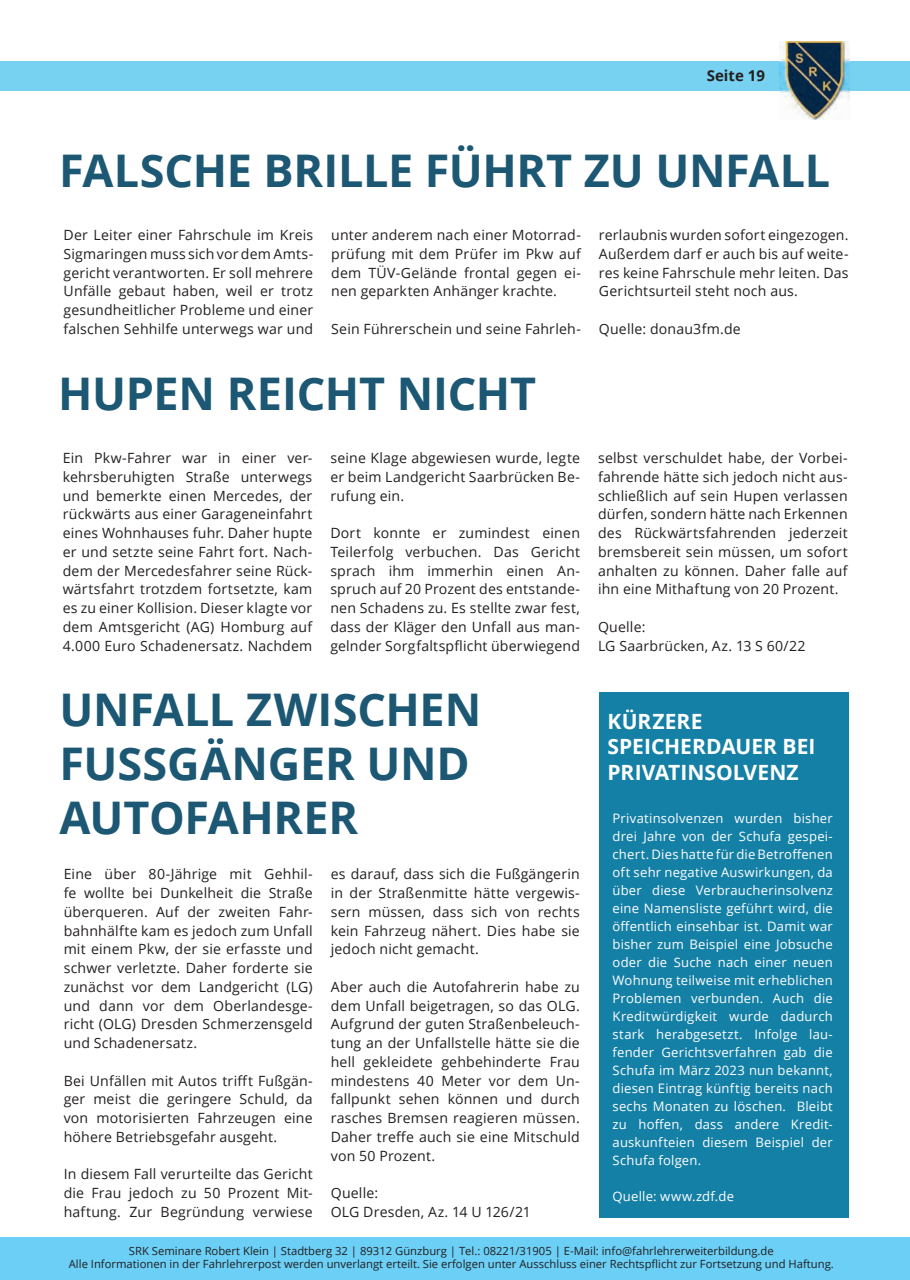
<style>
.page{position:relative;width:910px;height:1280px;background:#fff}
.page>*{position:absolute;margin:0;border:0;box-sizing:border-box;transform-origin:0 0}
.t1{font:700 45px/54px "Open Sans";letter-spacing:-.01em;color:#1c5773}
.t2{font:700 21px/25.2px "Open Sans";letter-spacing:.005em;color:#fff}
.t3{font:700 15px "Open Sans";color:#231f20}
.t4{font:14.1px/18.8px "Open Sans";letter-spacing:.015em;color:#231f20;text-align:justify}
.t5{font:13.05px/18px "Open Sans";letter-spacing:.02em;color:#fff;text-align:justify}
.t6{font:11.25px/13.5px "Open Sans";color:#231f20;text-align:center}
</style>
<div class="page">
<div style="left:0;top:1237px;width:910px;height:43px;background:#6bcff6"></div>
<div style="left:0;top:61px;width:910px;height:29px;background:#77d1f0"></div>
<img style="left:779px;top:42px;width:70px;height:78px">
<div style="left:599px;top:692px;width:249px;height:525px;background:#1580a6"></div>
<p class="t3" style="left:707px;top:65px;width:60px">Seite 19</p>
<h1 class="t1" style="left:59px;top:142px;width:773px">FALSCHE BRILLE FÜHRT ZU UNFALL</h1>
<p class="t4" style="left:64px;top:225px;width:251px">Der Leiter einer Fahrschule im Kreis Sigmaringen muss sich vor dem Amts&shy;gericht verantworten. Er soll mehrere Unfälle gebaut haben, weil er trotz gesundheitlicher Probleme und einer falschen Sehhilfe unterwegs war und</p>
<p class="t4" style="left:331px;top:225px;width:251px">unter anderem nach einer Motorrad&shy;prüfung mit dem Prüfer im Pkw auf dem TÜV-Gelände frontal gegen ei&shy;nen geparkten Anhänger krachte.</p>
<p class="t4" style="left:331px;top:319px;width:251px">Sein Führerschein und seine Fahrleh-</p>
<h1 class="t1" style="left:58px;top:365px;width:479px">HUPEN REICHT NICHT</h1>
<p class="t4" style="left:599px;top:225px;width:251px">rerlaubnis wurden sofort eingezogen.<br>Außerdem darf er auch bis auf weite&shy;res keine Fahrschule mehr leiten. Das Gerichtsurteil steht noch aus.</p>
<p class="t4" style="left:599px;top:319px;width:143px">Quelle: donau3fm.de</p>
<p class="t4" style="left:63px;top:448px;width:251px">Ein Pkw-Fahrer war in einer ver&shy;kehrsberuhigten Straße unterwegs und bemerkte einen Mercedes, der rückwärts aus einer Garageneinfahrt eines Wohnhauses fuhr. Daher hupte er und setzte seine Fahrt fort. Nach&shy;dem der Mercedesfahrer seine Rück&shy;wärtsfahrt trotzdem fortsetzte, kam es zu einer Kollision. Dieser klagte vor dem Amtsgericht (AG) Homburg auf 4.000 Euro Schadenersatz. Nachdem</p>
<p class="t4" style="left:330px;top:448px;width:251px">seine Klage abgewiesen wurde, legte er beim Landgericht Saarbrücken Be&shy;rufung ein.</p>
<p class="t4" style="left:330px;top:523px;width:251px">Dort konnte er zumindest einen Teilerfolg verbuchen. Das Gericht sprach ihm immerhin einen An&shy;spruch auf 20 Prozent des entstande&shy;nen Schadens zu. Es stellte zwar fest, dass der Kläger den Unfall aus man&shy;gelnder Sorgfaltspflicht überwiegend</p>
<h1 class="t1" style="left:60px;top:682px;width:423px">UNFALL ZWISCHEN<br>FUSSGÄNGER UND<br>AUTOFAHRER</h1>
<p class="t4" style="left:64px;top:864px;width:251px">Eine über 80-Jährige mit Gehhil&shy;fe wollte bei Dunkelheit die Straße überqueren. Auf der zweiten Fahr&shy;bahnhälfte kam es jedoch zum Unfall mit einem Pkw, der sie erfasste und schwer verletzte. Daher forderte sie zunächst vor dem Landgericht (LG) und dann vor dem Oberlandesge&shy;richt (OLG) Dresden Schmerzensgeld und Schadenersatz.</p>
<p class="t4" style="left:64px;top:1071px;width:251px">Bei Unfällen mit Autos trifft Fußgän&shy;ger meist die geringere Schuld, da von motorisierten Fahrzeugen eine höhere Betriebsgefahr ausgeht.</p>
<p class="t4" style="left:64px;top:1164px;width:251px">In diesem Fall verurteilte das Gericht die Frau jedoch zu 50 Prozent Mit&shy;haftung. Zur Begründung verwiese</p>
<p class="t4" style="left:331px;top:864px;width:251px">es darauf, dass sich die Fußgängerin in der Straßenmitte hätte vergewis&shy;sern müssen, dass sich von rechts kein Fahrzeug nähert. Dies habe sie jedoch nicht gemacht.</p>
<p class="t4" style="left:331px;top:977px;width:251px">Aber auch die Autofahrerin habe zu dem Unfall beigetragen, so das OLG.<br>Aufgrund der guten Straßenbeleuch&shy;tung an der Unfallstelle hätte sie die hell gekleidete gehbehinderte Frau mindestens 40 Meter vor dem Un&shy;fallpunkt sehen können und durch rasches Bremsen reagieren müssen.<br>Daher treffe auch sie eine Mitschuld von 50 Prozent.</p>
<p class="t4" style="left:331px;top:1183px;width:202px">Quelle:<br>OLG Dresden, Az. 14 U 126/21</p>
<p class="t4" style="left:598px;top:448px;width:251px">selbst verschuldet habe, der Vorbei&shy;fahrende hätte sich jedoch nicht aus&shy;schließlich auf sein Hupen verlassen dürfen, sondern hätte nach Erkennen des Rückwärtsfahrenden jederzeit bremsbereit sein müssen, um sofort anhalten zu können. Daher falle auf ihn eine Mithaftung von 20 Prozent.</p>
<p class="t4" style="left:598px;top:617px;width:209px">Quelle:<br>LG Saarbrücken, Az. 13 S 60/22</p>
<h2 class="t2" style="left:608px;top:708px;width:209px">KÜRZERE<br>SPEICHERDAUER BEI<br>PRIVATINSOLVENZ</h2>
<p class="t5" style="left:612px;top:809px;width:222px">Privatinsolvenzen wurden bisher drei Jahre von der Schufa gespei&shy;chert. Dies hatte für die Betroffenen oft sehr negative Auswirkungen, da über diese Verbraucherinsolvenz eine Namensliste geführt wird, die öffentlich einsehbar ist. Damit war bisher zum Beispiel eine Jobsuche oder die Suche nach einer neuen Wohnung teilweise mit erheblichen Problemen verbunden. Auch die Kreditwürdigkeit wurde dadurch stark herabgesetzt. Infolge lau&shy;fender Gerichtsverfahren gab die Schufa im März 2023 nun bekannt, diesen Eintrag künftig bereits nach sechs Monaten zu löschen. Bleibt zu hoffen, dass andere Kredit&shy;auskunfteien diesem Beispiel der Schufa folgen.</p>
<p class="t5" style="left:612px;top:1187px;width:123px">Quelle: www.zdf.de</p>
<p class="t6" style="left:69px;top:1243px;width:766px">SRK Seminare Robert Klein | Stadtberg 32 | 89312 Günzburg | Tel.: 08221/31905 | E-Mail: info@fahrlehrerweiterbildung.de<br>Alle Informationen in der Fahrlehrerpost werden unverlangt erteilt. Sie erfolgen unter Ausschluss einer Rechtspflicht zur Fortsetzung und Haftung.</p>
</div>
